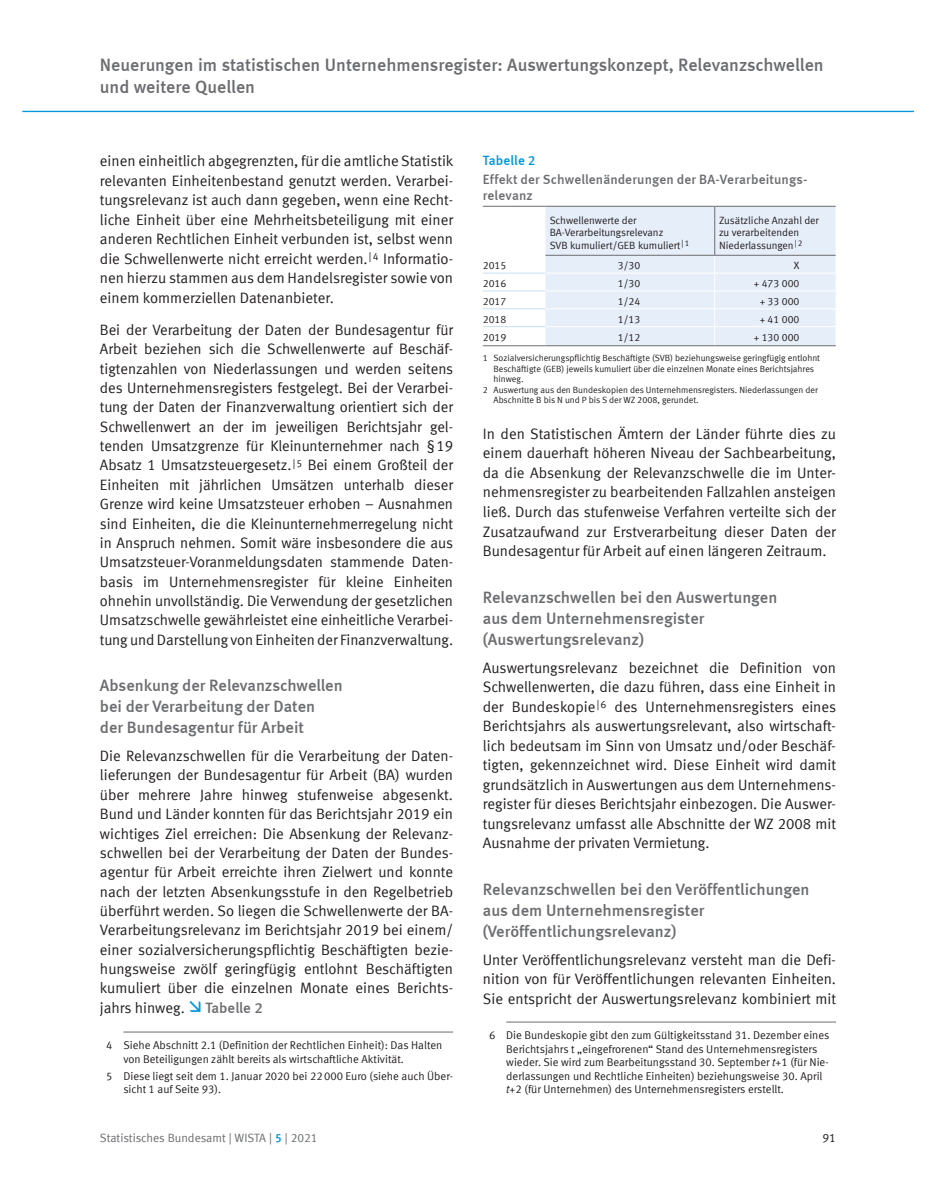
<style>
.page{position:relative;width:936px;height:1191px;background:#fff}
.page>*{position:absolute;margin:0;border:0;box-sizing:border-box;transform-origin:0 0}
.t1{font:18px/21.6px "Meta Medium LF";color:#6c6d70}
._04_Unterüberschrift{font:16.5px/21px "Meta Medium LF";color:#6c6d70}
._05_Text_10Pt_13Pt_E{font:15px/19.4px "Meta Normal LF";color:#231f20;text-align:justify}
._05_Text_10Pt_13Pt_E-2{font:15px "Meta Medium LF";letter-spacing:-.005em;color:#6c6d70}
._07_Überschrift_9pt{font:13.5px/16.2px "Meta Medium LF";letter-spacing:.01em;color:#6c6d70}
._07_Überschrift_9pt-2{font:13.5px "Meta Medium LF";letter-spacing:.005em;color:#0097db}
.t2{font:12px "Meta Normal LF";color:#6c6d70}
.t3{font:12px "Meta Normal LF";color:#231f20}
._12_Fußnotentext{font:11.25px/13.5px "Meta Normal LF";color:#231f20}
._06_TabTextKopf{font:10.5px/12.6px "Meta Normal LF";color:#231f20}
._01_TabText_rechtsbü{font:10.5px "Meta Normal LF";color:#231f20}
._02_Tab_Vorspalte_E0{font:10.5px "Meta Normal LF";color:#231f20}
._08_TabTextFuß{font:9px/10.5px "Meta Normal LF";color:#231f20}
.s1{font-style:italic}
.s2{font-family:"Meta Medium LF";color:#0097db}
</style>
<div class="page">
<hr style="left:123px;top:1031px;width:330px;height:1px;background:#6c6d70">
<hr style="left:506px;top:1021px;width:330px;height:1px;background:#6c6d70">
<div style="left:545px;top:207px;width:290px;height:138px;background:#e6eefa"></div>
<hr style="left:483px;top:273px;width:62px;height:1px;background:#cadef5">
<hr style="left:483px;top:290px;width:62px;height:1px;background:#cadef5">
<hr style="left:483px;top:308px;width:62px;height:1px;background:#cadef5">
<hr style="left:483px;top:326px;width:62px;height:1px;background:#cadef5">
<hr style="left:545px;top:206px;width:169px;height:1px;background:#6c6d70">
<hr style="left:714px;top:206px;width:121px;height:1px;background:#6c6d70">
<hr style="left:545px;top:255px;width:169px;height:1px;background:#6c6d70">
<hr style="left:714px;top:255px;width:121px;height:1px;background:#6c6d70">
<hr style="left:483px;top:206px;width:62px;height:1px;background:#6c6d70">
<hr style="left:483px;top:345px;width:62px;height:1px;background:#6c6d70">
<hr style="left:545px;top:345px;width:169px;height:1px;background:#6c6d70">
<hr style="left:714px;top:345px;width:121px;height:1px;background:#6c6d70">
<hr style="left:22px;top:111px;width:891px;height:1px;background:#0097db">
<p class="t1" style="left:100px;top:54px;width:725px">Neuerungen im statistischen Unternehmensregister: Auswertungskonzept, Relevanzschwellen und weitere Quellen</p>
<p class="_05_Text_10Pt_13Pt_E" style="left:100px;top:151px;width:355px">einen einheitlich abgegrenzten, für die amtliche Statistik relevanten Einheitenbestand genutzt werden. Verarbei&shy;tungsrelevanz ist auch dann gegeben, wenn eine Recht&shy;liche Einheit über eine Mehrheitsbeteiligung mit einer anderen Rechtlichen Einheit verbunden ist, selbst wenn die Schwellenwerte nicht erreicht werden.<sup>|4</sup> Informatio&shy;nen hierzu stammen aus dem Handelsregister sowie von einem kommerziellen Datenanbieter.</p>
<p class="_05_Text_10Pt_13Pt_E" style="left:100px;top:320px;width:355px">Bei der Verarbeitung der Daten der Bundesagentur für Arbeit beziehen sich die Schwellenwerte auf Beschäf&shy;tigtenzahlen von Niederlassungen und werden seitens des Unternehmensregisters festgelegt. Bei der Verarbei&shy;tung der Daten der Finanzverwaltung orientiert sich der Schwellenwert an der im jeweiligen Berichtsjahr gel&shy;tenden Umsatzgrenze für Kleinunternehmer nach §19<br>Absatz 1 Umsatzsteuergesetz.<sup>|5</sup> Bei einem Großteil der Einheiten mit jährlichen Umsätzen unterhalb dieser Grenze wird keine Umsatzsteuer erhoben – Ausnahmen sind Einheiten, die die Kleinunternehmerregelung nicht in Anspruch nehmen. Somit wäre insbesondere die aus Umsatzsteuer-Voranmeldungsdaten stammende Daten&shy;basis im Unternehmensregister für kleine Einheiten ohnehin unvollständig. Die Verwendung der gesetzlichen Umsatzschwelle gewährleistet eine einheitliche Verarbei&shy;tung und Darstellung von Einheiten der Finanzverwaltung.</p>
<p class="_04_Unterüberschrift" style="left:100px;top:675px;width:244px">Absenkung der Relevanzschwellen bei der Verarbeitung der Daten<br>der Bundesagentur für Arbeit</p>
<p class="_05_Text_10Pt_13Pt_E" style="left:100px;top:746px;width:354px">Die Relevanzschwellen für die Verarbeitung der Daten&shy;lieferungen der Bundesagentur für Arbeit (BA) wurden über mehrere Jahre hinweg stufenweise abgesenkt.<br>Bund und Länder konnten für das Berichtsjahr 2019 ein wichtiges Ziel erreichen: Die Absenkung der Relevanz&shy;schwellen bei der Verarbeitung der Daten der Bundes&shy;agentur für Arbeit erreichte ihren Zielwert und konnte nach der letzten Absenkungsstufe in den Regelbetrieb überführt werden. So liegen die Schwellenwerte der BA-Verarbeitungsrelevanz im Berichtsjahr 2019 bei einem/ einer sozialversicherungspflichtig Beschäftigten bezie&shy;hungsweise zwölf geringfügig entlohnt Beschäftigten kumuliert über die einzelnen Monate eines Berichts&shy;jahrs hinweg.</p>
<p class="_05_Text_10Pt_13Pt_E-2" style="left:205px;top:998px;width:59px">Tabelle 2</p>
<p class="_12_Fußnotentext" style="left:123px;top:1038px;width:320px;text-indent:-17px">4 Siehe Abschnitt 2.1 (Definition der Rechtlichen Einheit): Das Halten von Beteiligungen zählt bereits als wirtschaftliche Aktivität.</p>
<p class="_12_Fußnotentext" style="left:123px;top:1068px;width:331px;text-indent:-17px">5 Diese liegt seit dem 1. Januar 2020 bei 22000 Euro (siehe auch Über&shy;sicht 1 auf Seite 93).</p>
<p class="_07_Überschrift_9pt-2" style="left:483px;top:153px;width:54px">Tabelle 2</p>
<p class="_07_Überschrift_9pt" style="left:483px;top:171px;width:325px">Effekt der Schwellenänderungen der BA-Verarbeitungs&shy;relevanz</p>
<p class="_06_TabTextKopf" style="left:549px;top:214px;width:141px">Schwellenwerte der<br>BA-Verarbeitungsrelevanz<br>SVB kumuliert/GEB kumuliert<sup>|1</sup></p>
<p class="_06_TabTextKopf" style="left:719px;top:214px;width:101px">Zusätzliche Anzahl der zu verarbeitenden<br>Niederlassungen<sup>|2</sup></p>
<p class="_02_Tab_Vorspalte_E0" style="left:483px;top:259px;width:25px">2015</p>
<p class="_01_TabText_rechtsbü" style="left:618px;top:259px;width:24px">3/30</p>
<p class="_01_TabText_rechtsbü" style="left:793px;top:259px;width:7px">X</p>
<p class="_02_Tab_Vorspalte_E0" style="left:483px;top:277px;width:25px">2016</p>
<p class="_01_TabText_rechtsbü" style="left:618px;top:277px;width:24px">1/30</p>
<p class="_01_TabText_rechtsbü" style="left:753px;top:277px;width:47px">+ 473 000</p>
<p class="_02_Tab_Vorspalte_E0" style="left:483px;top:295px;width:25px">2017</p>
<p class="_01_TabText_rechtsbü" style="left:618px;top:295px;width:24px">1/24</p>
<p class="_01_TabText_rechtsbü" style="left:759px;top:295px;width:41px">+ 33 000</p>
<p class="_02_Tab_Vorspalte_E0" style="left:483px;top:313px;width:25px">2018</p>
<p class="_01_TabText_rechtsbü" style="left:618px;top:313px;width:24px">1/13</p>
<p class="_01_TabText_rechtsbü" style="left:759px;top:313px;width:41px">+ 41 000</p>
<p class="_02_Tab_Vorspalte_E0" style="left:483px;top:331px;width:25px">2019</p>
<p class="_01_TabText_rechtsbü" style="left:618px;top:331px;width:24px">1/12</p>
<p class="_01_TabText_rechtsbü" style="left:753px;top:331px;width:47px">+ 130 000</p>
<p class="_08_TabTextFuß" style="left:493px;top:353px;width:328px;text-indent:-11px">1 Sozialversicherungspflichtig Beschäftigte (SVB) beziehungsweise geringfügig entlohnt<br>Beschäftigte (GEB) jeweils kumuliert über die einzelnen Monate eines Berichtsjahres hinweg.</p>
<p class="_08_TabTextFuß" style="left:493px;top:384px;width:326px;text-indent:-11px">2 Auswertung aus den Bundeskopien des Unternehmensregisters. Niederlassungen der<br>Abschnitte B bis N und P bis S der WZ 2008, gerundet.</p>
<p class="_05_Text_10Pt_13Pt_E" style="left:483px;top:424px;width:354px">In den Statistischen Ämtern der Länder führte dies zu einem dauerhaft höheren Niveau der Sachbearbeitung, da die Absenkung der Relevanzschwelle die im Unter&shy;nehmensregister zu bearbeitenden Fallzahlen ansteigen ließ. Durch das stufenweise Verfahren verteilte sich der Zusatzaufwand zur Erstverarbeitung dieser Daten der Bundesagentur für Arbeit auf einen längeren Zeitraum.</p>
<p class="_04_Unterüberschrift" style="left:483px;top:586px;width:296px">Relevanzschwellen bei den Auswertungen aus dem Unternehmensregister (Auswertungsrelevanz)</p>
<p class="_05_Text_10Pt_13Pt_E" style="left:483px;top:657px;width:355px">Auswertungsrelevanz bezeichnet die Definition von Schwellenwerten, die dazu führen, dass eine Einheit in der Bundeskopie<sup>|6</sup> des Unternehmensregisters eines Berichtsjahrs als auswertungsrelevant, also wirtschaft&shy;lich bedeutsam im Sinn von Umsatz und/oder Beschäf&shy;tigten, gekennzeichnet wird. Diese Einheit wird damit grundsätzlich in Auswertungen aus dem Unternehmens&shy;register für dieses Berichtsjahr einbezogen. Die Auswer&shy;tungsrelevanz umfasst alle Abschnitte der WZ 2008 mit Ausnahme der privaten Vermietung.</p>
<p class="_04_Unterüberschrift" style="left:483px;top:878px;width:328px">Relevanzschwellen bei den Veröffentlichungen aus dem Unternehmensregister (Veröffentlichungsrelevanz)</p>
<p class="_05_Text_10Pt_13Pt_E" style="left:483px;top:949px;width:355px">Unter Veröffentlichungsrelevanz versteht man die Defi&shy;nition von für Veröffentlichungen relevanten Einheiten.<br>Sie entspricht der Auswertungsrelevanz kombiniert mit</p>
<p class="_12_Fußnotentext" style="left:506px;top:1028px;width:324px;text-indent:-17px">6 Die Bundeskopie gibt den zum Gültigkeitsstand 31. Dezember eines Berichtsjahrs t „eingefrorenen“ Stand des Unternehmensregisters wieder. Sie wird zum Bearbeitungsstand 30. September <span class="s1">t</span>+1 (für Nie&shy;derlassungen und Rechtliche Einheiten) beziehungsweise 30. April <span class="s1">t</span>+2 (für Unternehmen) des Unternehmensregisters erstellt.</p>
<p class="t2" style="left:100px;top:1130px;width:219px">Statistisches Bundesamt | WISTA | <span class="s2">5</span> | 2021</p>
<p class="t3" style="left:822px;top:1130px;width:15px">91</p>
</div>
